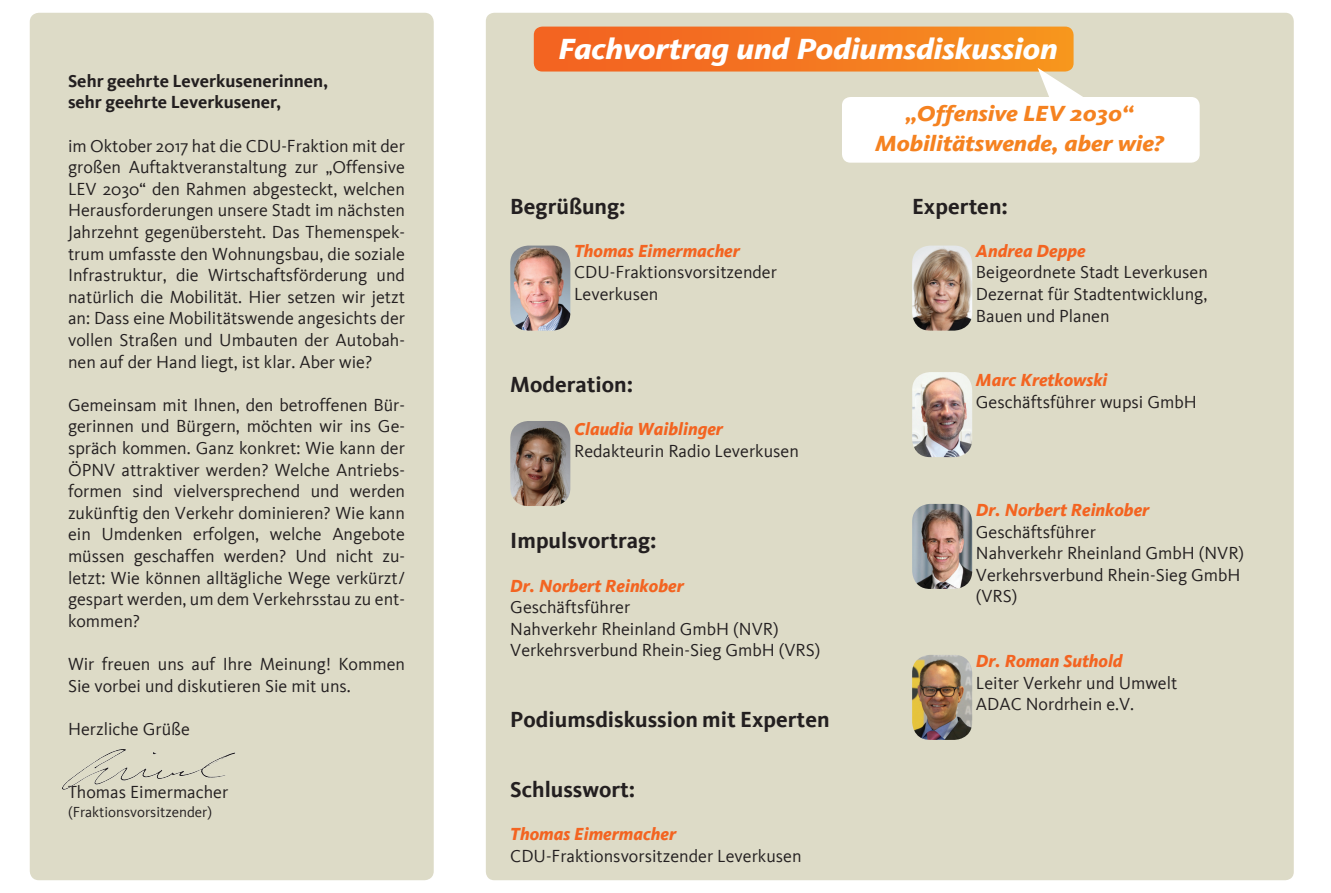
<style>
.page{position:relative;width:1331px;height:893px;background:#fff}
.page>*{position:absolute;margin:0;border:0;box-sizing:border-box;transform-origin:0 0}
.t1{font:italic 800 30px "Kievit";letter-spacing:-.005em;color:#fff;scale:1.1 1}
.t2{font:700 22.5px "Kievit";color:#231f20}
.t3{font:italic 800 22.5px/30px "Kievit";letter-spacing:-.005em;color:#f58220;text-align:center;scale:1.1 1}
.t4{font:18px/21.6px "Kievit";color:#231f20}
.t5{font:italic 800 18px "Kievit";color:#f36421}
.t6{font:700 18px/21.6px "Kievit";color:#231f20}
.t7{font:15px "Kievit";color:#231f20}
</style>
<div class="page">
<div style="left:486px;top:13px;width:808px;height:867px;background:#dddbc7;border-radius:9px"></div>
<div style="left:842px;top:97px;width:358px;height:66px;background:#fff;border-radius:9px"></div>
<svg style="left:534px;top:27px;width:549px;height:76px"></svg>
<img style="left:912px;top:372px;width:60px;height:85px">
<img style="left:912px;top:655px;width:60px;height:85px">
<div style="left:31px;top:14px;width:402px;height:865px;background:#dddbc7;border-radius:9px"></div>
<div style="left:30px;top:13px;width:404px;height:867px;border:2px solid #dddbc7;border-radius:9px"></div>
<img style="left:510px;top:421px;width:60px;height:85px">
<img style="left:912px;top:246px;width:60px;height:85px">
<img style="left:510px;top:246px;width:60px;height:85px">
<img style="left:912px;top:504px;width:60px;height:85px">
<img style="left:62px;top:749px;width:173px;height:41px">
<p class="t6" style="left:68px;top:70px;width:262px">Sehr geehrte Leverkusenerinnen, sehr geehrte Leverkusener,</p>
<p class="t4" style="left:68px;top:135px;width:338px;text-align:justify">im Oktober 2017 hat die CDU-Fraktion mit der großen Auftaktveranstaltung zur „Offensive LEV 2030“ den Rahmen abgesteckt, welchen Herausforderungen unsere Stadt im nächsten Jahrzehnt gegenübersteht. Das Themenspek&shy;trum umfasste den Wohnungsbau, die soziale Infrastruktur, die Wirtschaftsförderung und natürlich die Mobilität. Hier setzen wir jetzt an: Dass eine Mobilitätswende angesichts der vollen Straßen und Umbauten der Autobah&shy;nen auf der Hand liegt, ist klar. Aber wie?</p>
<p class="t4" style="left:68px;top:394px;width:338px;text-align:justify">Gemeinsam mit Ihnen, den betroffenen Bür&shy;gerinnen und Bürgern, möchten wir ins Ge&shy;spräch kommen. Ganz konkret: Wie kann der ÖPNV attraktiver werden? Welche Antriebs&shy;formen sind vielversprechend und werden zukünftig den Verkehr dominieren? Wie kann ein Umdenken erfolgen, welche Angebote müssen geschaffen werden? Und nicht zu&shy;letzt: Wie können alltägliche Wege verkürzt/ gespart werden, um dem Verkehrsstau zu ent&shy;kommen?</p>
<p class="t4" style="left:68px;top:653px;width:338px">Wir freuen uns auf Ihre Meinung! Kommen<br>Sie vorbei und diskutieren Sie mit uns.</p>
<p class="t4" style="left:68px;top:718px;width:123px">Herzliche Grüße</p>
<p class="t4" style="left:68px;top:781px;width:162px">Thomas Eimermacher</p>
<p class="t7" style="left:68px;top:804px;width:145px">(Fraktionsvorsitzender)</p>
<h1 class="t1" style="left:558px;top:30px;width:456px">Fachvortrag und Podiumsdiskussion</h1>
<p class="t2" style="left:510px;top:193px;width:117px">Begrüßung:</p>
<p class="t5" style="left:574px;top:240px;width:167px">Thomas Eimermacher</p>
<p class="t4" style="left:574px;top:262px;width:204px">CDU-Fraktionsvorsitzender<br>Leverkusen</p>
<p class="t2" style="left:510px;top:371px;width:124px">Moderation:</p>
<p class="t5" style="left:574px;top:418px;width:150px">Claudia Waiblinger</p>
<p class="t4" style="left:574px;top:440px;width:226px">Redakteurin Radio Leverkusen</p>
<p class="t2" style="left:510px;top:528px;width:148px">Impulsvortrag:</p>
<p class="t5" style="left:510px;top:575px;width:175px">Dr. Norbert Reinkober</p>
<p class="t4" style="left:510px;top:597px;width:312px">Geschäftsführer<br>Nahverkehr Rheinland GmbH (NVR)<br>Verkehrsverbund Rhein-Sieg GmbH (VRS)</p>
<p class="t2" style="left:510px;top:706px;width:321px">Podiumsdiskussion mit Experten</p>
<p class="t2" style="left:510px;top:776px;width:127px">Schlusswort:</p>
<p class="t5" style="left:510px;top:823px;width:167px">Thomas Eimermacher</p>
<p class="t4" style="left:510px;top:845px;width:293px">CDU-Fraktionsvorsitzender Leverkusen</p>
<p class="t3" style="left:875px;top:99px;width:264px">„Offensive LEV 2030“<br>Mobilitätswende, aber wie?</p>
<p class="t2" style="left:912px;top:193px;width:97px">Experten:</p>
<p class="t5" style="left:976px;top:240px;width:111px">Andrea Deppe</p>
<p class="t4" style="left:976px;top:262px;width:233px;text-align:justify">Beigeordnete Stadt Leverkusen Dezernat für Stadtentwicklung, Bauen und Planen</p>
<p class="t5" style="left:976px;top:370px;width:133px">Marc Kretkowski</p>
<p class="t4" style="left:976px;top:391px;width:222px">Geschäftsführer wupsi GmbH</p>
<p class="t5" style="left:976px;top:499px;width:175px">Dr. Norbert Reinkober</p>
<p class="t4" style="left:976px;top:521px;width:270px">Geschäftsführer<br>Nahverkehr Rheinland GmbH (NVR)<br>Verkehrsverbund Rhein-Sieg GmbH (VRS)</p>
<p class="t5" style="left:976px;top:650px;width:148px">Dr. Roman Suthold</p>
<p class="t4" style="left:976px;top:672px;width:203px">Leiter Verkehr und Umwelt<br>ADAC Nordrhein e.V.</p>
</div>
